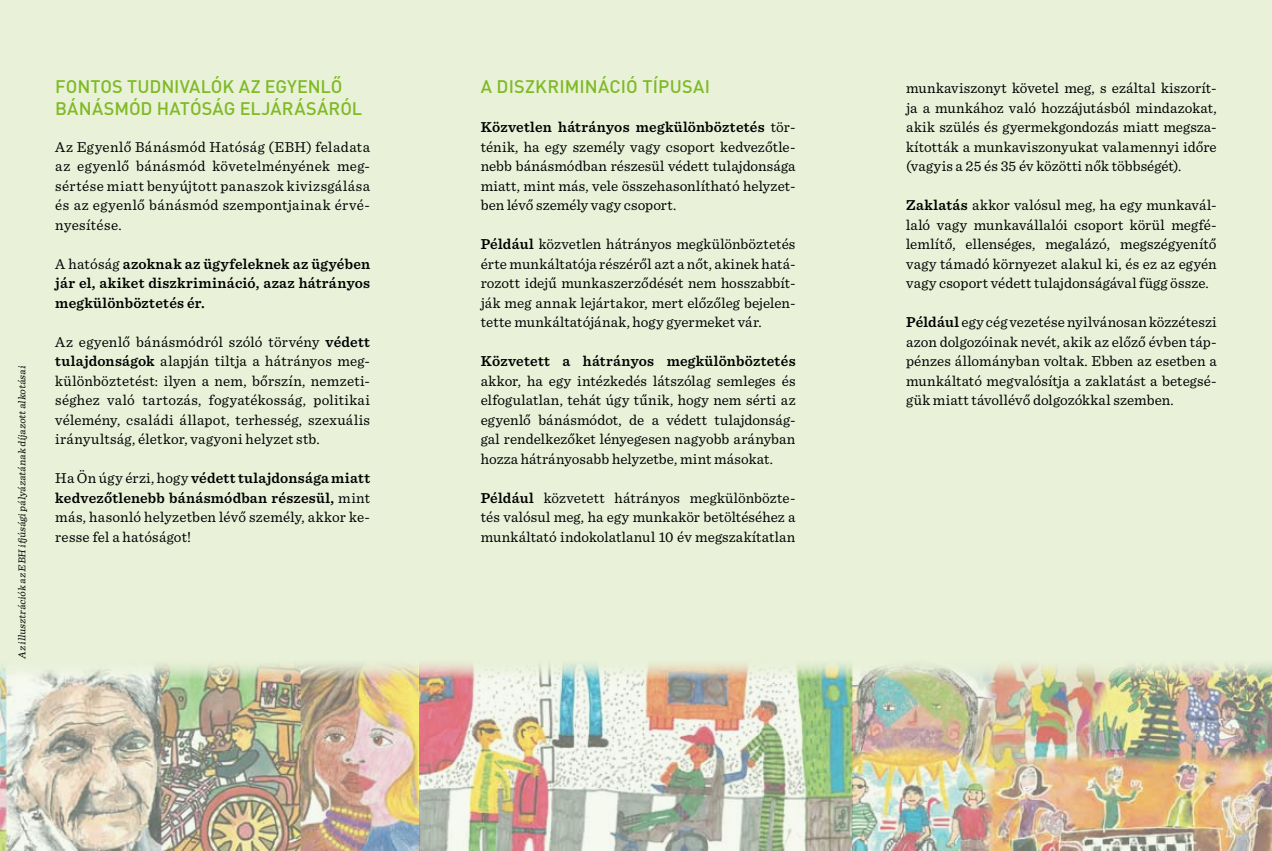
<style>
.page{position:relative;width:1272px;height:851px;background:#fff}
.page>*{position:absolute;margin:0;border:0;box-sizing:border-box;transform-origin:0 0}
.t1{font:500 18px/21.6px "DIN Pro";letter-spacing:.005em;color:#7fba25}
.t2{font:15px/19.5px "Sentinel";letter-spacing:.01em;color:#000;text-align:justify}
.t3{font:600 15px/19.5px "Sentinel";letter-spacing:.02em;color:#000;text-align:justify}
.t4{font:10.5px "Sentinel";color:#000}
.s1{font-weight:400}
.s2{font-weight:600}
</style>
<div class="page">
<div style="left:0;top:0;width:1271px;height:850px;background:#e9f1d9"></div>
<img style="left:0;top:663px;width:1271px;height:187px">
<p class="t4" style="left:14px;top:658px;width:296px;rotate:-90deg">Az illusztrációk az EBH ifjúságipályázatának díjazottalkotásai</p>
<p class="t1" style="left:55px;top:75px;width:308px">FONTOS TUDNIVALÓK AZ EGYENLŐ<br>BÁNÁSMÓD HATÓSÁG ELJÁRÁSÁRÓL</p>
<p class="t2" style="left:55px;top:136px;width:316px">Az Egyenlő Bánásmód Hatóság (EBH) feladata az egyenlő bánásmód követelményének meg&shy;sértése miatt benyújtott panaszok kivizsgálása és az egyenlő bánásmód szempontjainak érvé&shy;nyesítése.</p>
<p class="t3" style="left:55px;top:253px;width:316px"><span class="s1">A hatóság</span> azoknak az ügyfeleknek az ügyében jár el, akiket diszkrimináció, azaz hátrányos megkülönböztetés ér.</p>
<p class="t2" style="left:55px;top:331px;width:316px">Az egyenlő bánásmódról szóló törvény <span class="s2">védett tulajdonságok</span> alapján tiltja a hátrányos meg&shy;különböztetést: ilyen a nem, bőrszín, nemzeti&shy;séghez való tartozás, fogyatékosság, politikai vélemény, családi állapot, terhesség, szexuális irányultság, életkor, vagyoni helyzet stb.</p>
<p class="t2" style="left:55px;top:467px;width:316px">Ha Ön úgy érzi, hogy <span class="s2">védett tulajdonsága miatt kedvezőtlenebb bánásmódban részesül,</span> mint más, hasonló helyzetben lévő személy, akkor ke&shy;resse fel a hatóságot!</p>
<p class="t1" style="left:480px;top:75px;width:231px">A DISZKRIMINÁCIÓ TÍPUSAI</p>
<p class="t2" style="left:480px;top:116px;width:316px"><span class="s2">Közvetlen hátrányos megkülönböztetés</span> tör&shy;ténik, ha egy személy vagy csoport kedvezőtle&shy;nebb bánásmódban részesül védett tulajdonsága miatt, mint más, vele összehasonlítható helyzet&shy;ben lévő személy vagy csoport.</p>
<p class="t2" style="left:480px;top:233px;width:316px"><span class="s2">Például</span> közvetlen hátrányos megkülönböztetés érte munkáltatója részéről azt a nőt, akinek hatá&shy;rozott idejű munkaszerződését nem hosszabbít&shy;ják meg annak lejártakor, mert előzőleg bejelen&shy;tette munkáltatójának, hogy gyermeket vár.</p>
<p class="t3" style="left:480px;top:350px;width:316px">Közvetett a hátrányos megkülönböztetés</p>
<p class="t2" style="left:480px;top:370px;width:316px">akkor, ha egy intézkedés látszólag semleges és elfogulatlan, tehát úgy tűnik, hogy nem sérti az egyenlő bánásmódot, de a védett tulajdonság&shy;gal rendelkezőket lényegesen nagyobb arányban hozza hátrányosabb helyzetbe, mint másokat.</p>
<p class="t2" style="left:480px;top:487px;width:316px"><span class="s2">Például</span> közvetett hátrányos megkülönbözte&shy;tés valósul meg, ha egy munkakör betöltéséhez a munkáltató indokolatlanul 10 év megszakítatlan</p>
<p class="t2" style="left:906px;top:77px;width:312px">munkaviszonyt követel meg, s ezáltal kiszorít&shy;ja a munkához való hozzájutásból mindazokat, akik szülés és gyermekgondozás miatt megsza&shy;kították a munkaviszonyukat valamennyi időre (vagyis a 25 és 35 év közötti nők többségét).</p>
<p class="t2" style="left:906px;top:194px;width:312px"><span class="s2">Zaklatás</span> akkor valósul meg, ha egy munkavál&shy;laló vagy munkavállalói csoport körül megfé&shy;lemlítő, ellenséges, megalázó, megszégyenítő vagy támadó környezet alakul ki, és ez az egyén vagy csoport védett tulajdonságával függ össze.</p>
<p class="t2" style="left:906px;top:311px;width:312px"><span class="s2">Például</span> egy cég vezetése nyilvánosan közzéteszi azon dolgozóinak nevét, akik az előző évben táp&shy;pénzes állományban voltak. Ebben az esetben a munkáltató megvalósítja a zaklatást a betegsé&shy;gük miatt távollévő dolgozókkal szemben.</p>
</div>
